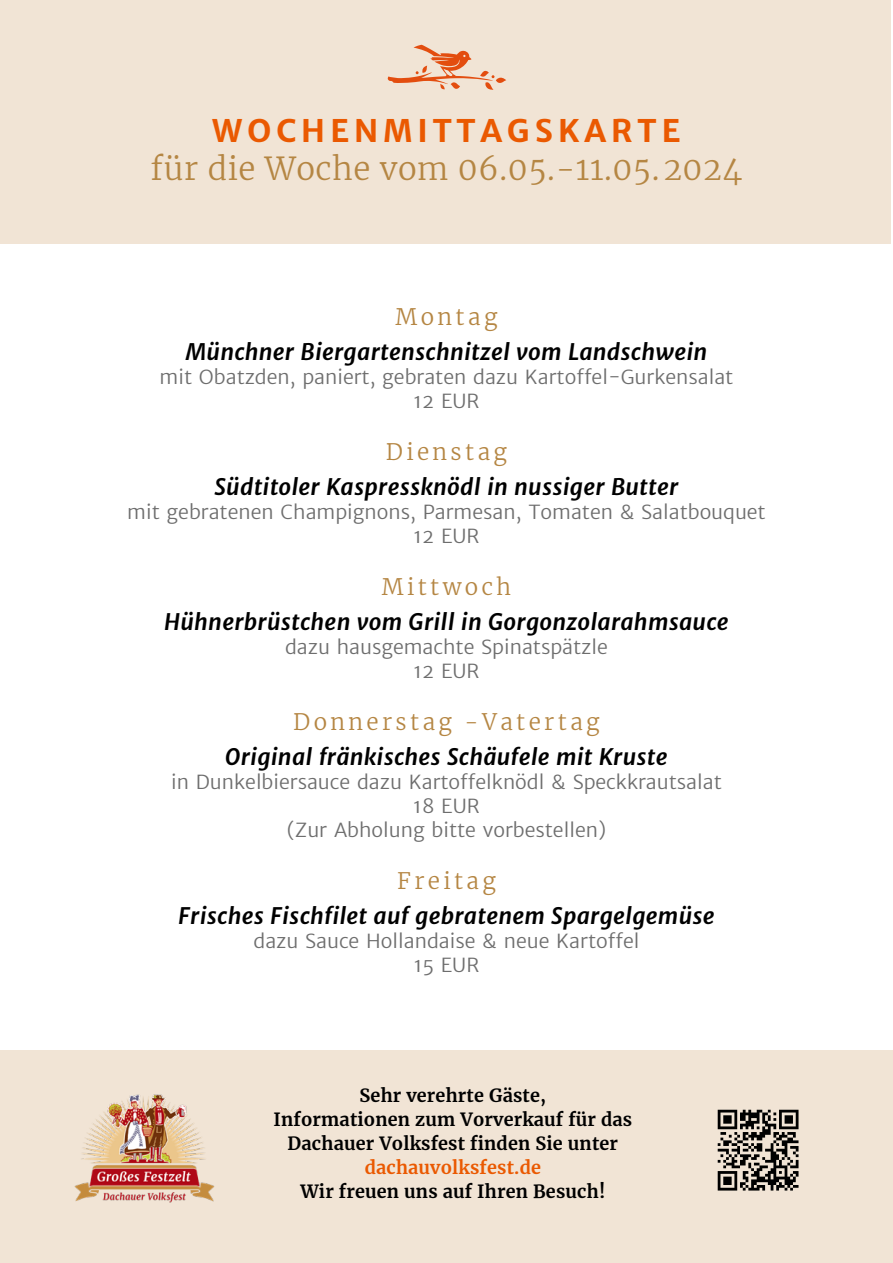
<style>
.page{position:relative;width:893px;height:1263px;background:#fff}
.page>*{position:absolute;margin:0;border:0;box-sizing:border-box;transform-origin:0 0}
.t1{font:300 31.35px "Merriweather";letter-spacing:.02em;color:#b58643}
.t2{font:700 31.35px "Merriweather Sans";letter-spacing:.15em;color:#ea5901}
.t3{font:italic 700 22.5px "Merriweather Sans";letter-spacing:.01em;color:#000}
.t4{font:300 22.5px "Merriweather";letter-spacing:.15em;color:#b58643}
.t5{font:300 19.5px/24px "Merriweather Sans";color:#6e6e6e;text-align:center}
.t6{font:700 18px/24px "Merriweather";letter-spacing:.01em;color:#000;text-align:center}
.t7{font:700 18px "Merriweather";letter-spacing:.01em;color:#ea5901}
</style>
<div class="page">
<div style="left:0;top:0;width:891px;height:243px;background:#f1e4d5"></div>
<div style="left:0;top:1050px;width:893px;height:213px;background:#f1e4d5"></div>
<svg style="left:387px;top:44px;width:120px;height:46px"></svg>
<svg style="left:718px;top:1110px;width:80px;height:80px"></svg>
<img style="left:74px;top:1094px;width:141px;height:109px">
<h1 class="t2" style="left:212px;top:110px;width:470px">WOCHENMITTAGSKARTE</h1>
<h1 class="t1" style="left:151px;top:147px;width:593px">für die Woche vom 06.05.-11.05.2024</h1>
<p class="t4" style="left:395px;top:301px;width:103px">Montag</p>
<p class="t3" style="left:186px;top:336px;width:523px">Münchner Biergartenschnitzel vom Landschwein</p>
<p class="t5" style="left:160px;top:364px;width:575px">mit Obatzden, paniert, gebraten dazu Kartoffel-Gurkensalat<br>12 EUR</p>
<p class="t4" style="left:386px;top:436px;width:123px">Dienstag</p>
<p class="t3" style="left:215px;top:471px;width:465px">Südtitoler Kaspressknödl in nussiger Butter</p>
<p class="t5" style="left:127px;top:499px;width:640px">mit gebratenen Champignons, Parmesan, Tomaten &amp; Salatbouquet<br>12 EUR</p>
<p class="t4" style="left:382px;top:571px;width:131px">Mittwoch</p>
<p class="t3" style="left:164px;top:606px;width:566px">Hühnerbrüstchen vom Grill in Gorgonzolarahmsauce</p>
<p class="t5" style="left:285px;top:634px;width:324px">dazu hausgemachte Spinatspätzle<br>12 EUR</p>
<p class="t4" style="left:293px;top:706px;width:308px">Donnerstag -Vatertag</p>
<p class="t3" style="left:225px;top:741px;width:444px">Original fränkisches Schäufele mit Kruste</p>
<p class="t5" style="left:171px;top:769px;width:552px">in Dunkelbiersauce dazu Kartoffelknödl &amp; Speckkrautsalat<br>18 EUR<br>(Zur Abholung bitte vorbestellen)</p>
<p class="t4" style="left:397px;top:865px;width:100px">Freitag</p>
<p class="t3" style="left:178px;top:900px;width:538px">Frisches Fischfilet auf gebratenem Spargelgemüse</p>
<p class="t5" style="left:254px;top:928px;width:387px">dazu Sauce Hollandaise &amp; neue Kartoffel<br>15 EUR</p>
<p class="t6" style="left:273px;top:1083px;width:360px">Sehr verehrte Gäste,<br>Informationen zum Vorverkauf für das<br>Dachauer Volksfest finden Sie unter</p>
<p class="t7" style="left:365px;top:1155px;width:178px">dachauvolksfest.de</p>
<p class="t6" style="left:300px;top:1179px;width:306px">Wir freuen uns auf Ihren Besuch!</p>
</div>
